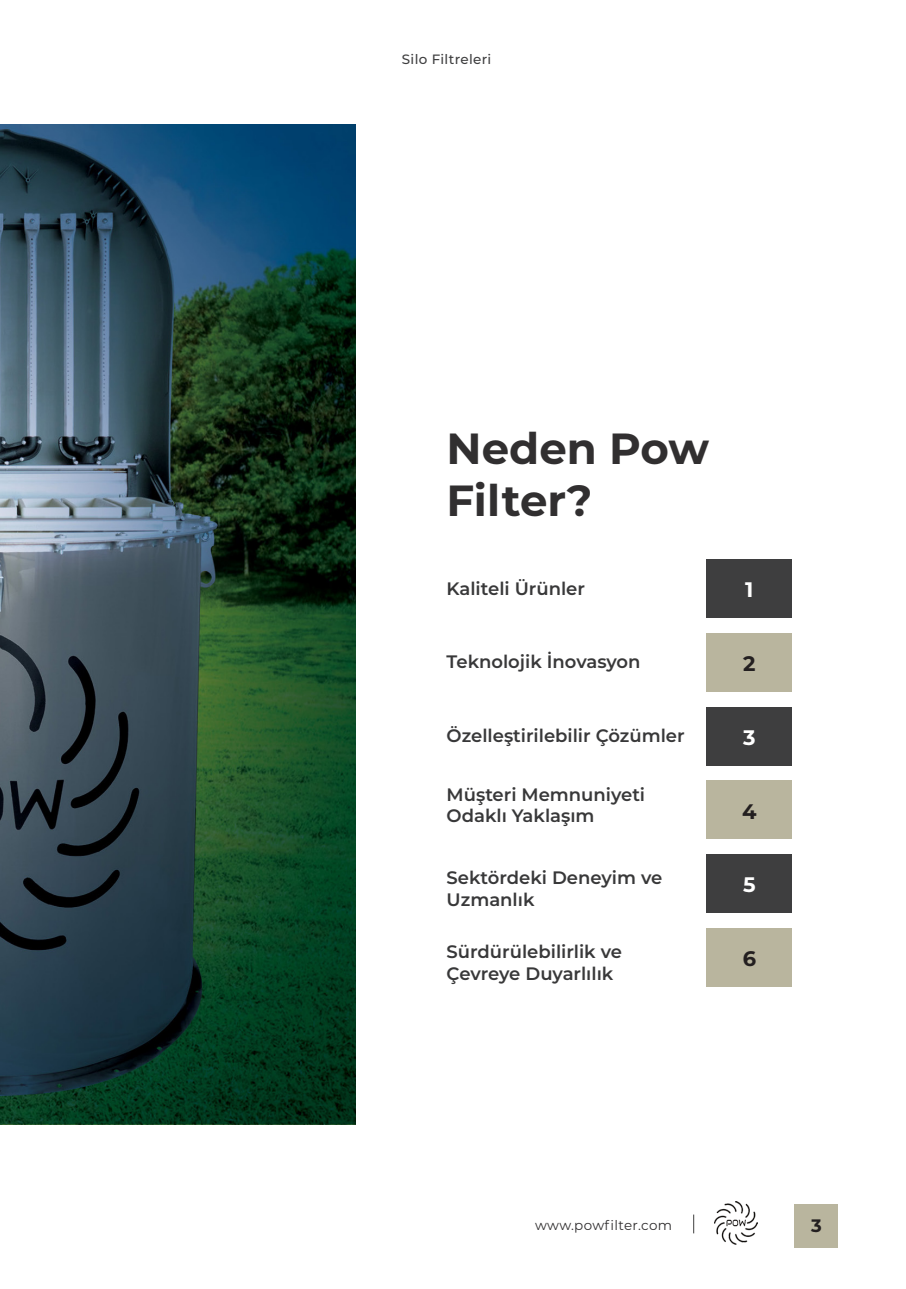
<style>
.page{position:relative;width:906px;height:1289px;background:#fff}
.page>*{position:absolute;margin:0;border:0;box-sizing:border-box;transform-origin:0 0}
.t1{font:700 43.5px "Montserrat";color:#312f30}
.t2{font:700 21px "Montserrat";color:#fff}
.t3{font:700 21px "Montserrat";color:#231f20}
.t4{font:600 18px/21.6px "Montserrat";color:#383839}
.t5{font:700 18px "Montserrat";color:#231f20}
.t6{font:13.5px "Montserrat";letter-spacing:.025em;color:#312f30}
.t7{font:500 13.5px "Montserrat";letter-spacing:.025em;color:#3e3e3f}
</style>
<div class="page">
<div style="left:795px;top:1203px;width:43px;height:44px;background:#b9b59e"></div>
<img style="left:714px;top:1201px;width:44px;height:43px">
<svg style="left:693px;top:1214px;width:1px;height:19px"></svg>
<div style="left:707px;top:559px;width:85px;height:59px;background:#3e3e3f"></div>
<div style="left:707px;top:854px;width:85px;height:58px;background:#3e3e3f"></div>
<div style="left:707px;top:706px;width:85px;height:59px;background:#3e3e3f"></div>
<div style="left:707px;top:633px;width:85px;height:58px;background:#b9b59e"></div>
<div style="left:707px;top:927px;width:85px;height:59px;background:#b9b59e"></div>
<div style="left:707px;top:780px;width:85px;height:59px;background:#b9b59e"></div>
<img style="left:0;top:124px;width:355px;height:1000px">
<p class="t7" style="left:402px;top:50px;width:91px">Silo Filtreleri</p>
<p class="t1" style="left:446px;top:417px;width:264px">Neden Pow</p>
<p class="t1" style="left:446px;top:469px;width:147px">Filter?</p>
<p class="t4" style="left:446px;top:576px;width:140px">Kaliteli Ürünler</p>
<p class="t4" style="left:446px;top:650px;width:195px">Teknolojik İnovasyon</p>
<p class="t4" style="left:446px;top:724px;width:239px">Özelleştirilebilir Çözümler</p>
<p class="t4" style="left:446px;top:782px;width:200px">Müşteri Memnuniyeti<br>Odaklı Yaklaşım</p>
<p class="t4" style="left:446px;top:866px;width:217px">Sektördeki Deneyim ve<br>Uzmanlık</p>
<p class="t4" style="left:446px;top:940px;width:177px">Sürdürülebilirlik ve<br>Çevreye Duyarlılık</p>
<p class="t2" style="left:745px;top:575px;width:10px">1</p>
<p class="t3" style="left:743px;top:648px;width:14px">2</p>
<p class="t2" style="left:743px;top:722px;width:14px">3</p>
<p class="t3" style="left:742px;top:796px;width:16px">4</p>
<p class="t2" style="left:743px;top:869px;width:14px">5</p>
<p class="t3" style="left:742px;top:943px;width:15px">6</p>
<p class="t6" style="left:535px;top:1215px;width:139px">www.powfilter.com</p>
<p class="t5" style="left:811px;top:1212px;width:12px">3</p>
</div>
